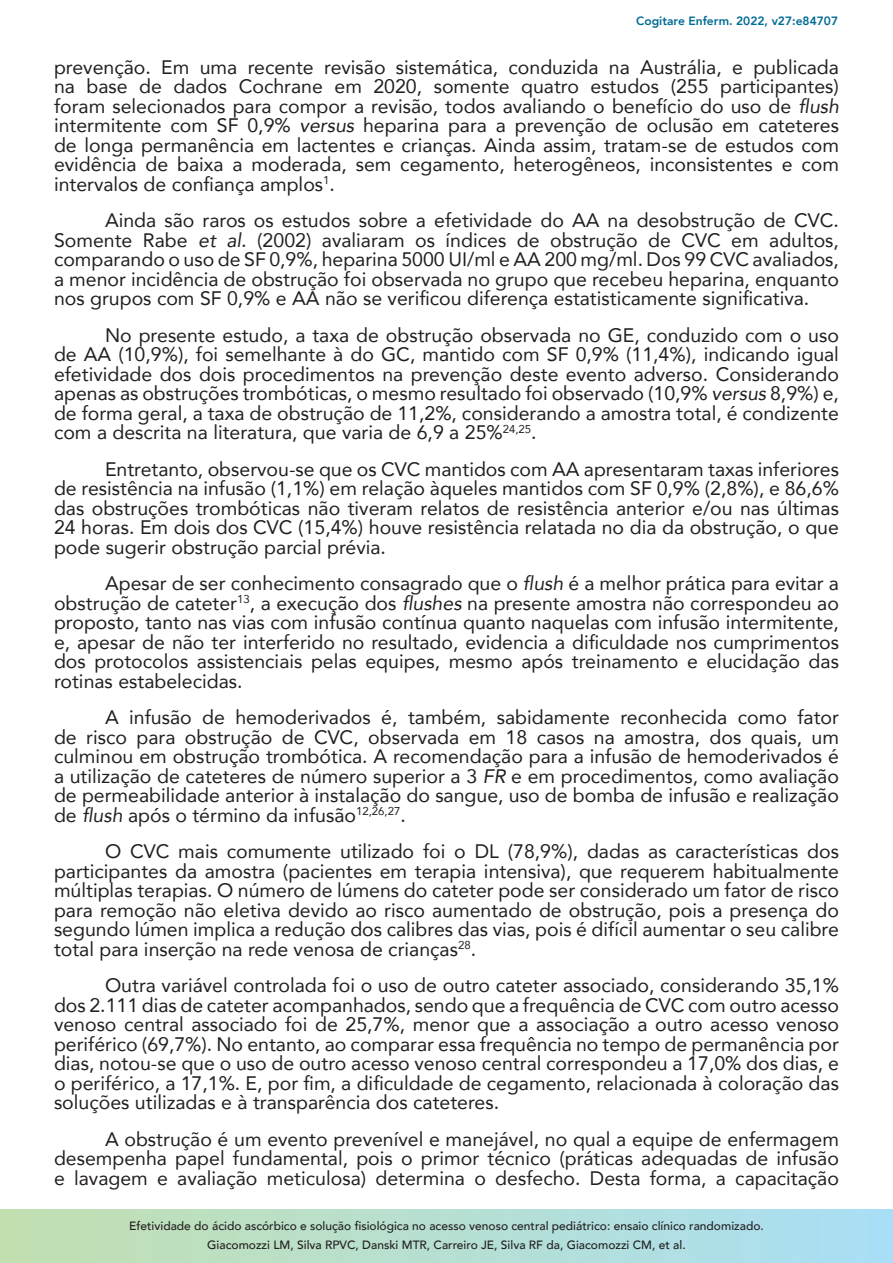
<style>
.page{position:relative;width:893px;height:1263px;background:#fff}
.page>*{position:absolute;margin:0;border:0;box-sizing:border-box;transform-origin:0 0}
.TEXTO{font:19.5px/19.5px "Avenir";color:#231f20;text-align:justify}
.t1{font:500 12px/18.6px "Avenir";color:#231f20;text-align:center}
.t2{font:800 12px "Avenir";color:#006c95}
.s1{font-style:italic}
</style>
<div class="page">
<svg style="left:0;top:1209px;width:893px;height:54px;background:#b6dfd2"></svg>
<p class="t2" style="left:636px;top:10px;width:203px">Cogitare Enferm. 2022, v27:e84707</p>
<p class="TEXTO" style="left:54px;top:56px;width:786px">prevenção. Em uma recente revisão sistemática, conduzida na Austrália, e publicada na base de dados Cochrane em 2020, somente quatro estudos (255 participantes) foram selecionados para compor a revisão, todos avaliando o benefício do uso de <span class="s1">flush </span>intermitente com SF 0,9% <span class="s1">versus</span> heparina para a prevenção de oclusão em cateteres de longa permanência em lactentes e crianças. Ainda assim, tratam-se de estudos com evidência de baixa a moderada, sem cegamento, heterogêneos, inconsistentes e com intervalos de confiança amplos<sup>1</sup>.</p>
<p class="TEXTO" style="left:54px;top:210px;width:786px;text-indent:51px">Ainda são raros os estudos sobre a efetividade do AA na desobstrução de CVC.<br>Somente Rabe <span class="s1">et al.</span> (2002) avaliaram os índices de obstrução de CVC em adultos, comparando o uso de SF 0,9%, heparina 5000 UI/ml e AA 200 mg/ml. Dos 99 CVC avaliados, a menor incidência de obstrução foi observada no grupo que recebeu heparina, enquanto nos grupos com SF 0,9% e AA não se verificou diferença estatisticamente significativa.</p>
<p class="TEXTO" style="left:54px;top:324px;width:786px;text-indent:51px">No presente estudo, a taxa de obstrução observada no GE, conduzido com o uso de AA (10,9%), foi semelhante à do GC, mantido com SF 0,9% (11,4%), indicando igual efetividade dos dois procedimentos na prevenção deste evento adverso. Considerando apenas as obstruções trombóticas, o mesmo resultado foi observado (10,9% <span class="s1">versus</span> 8,9%) e, de forma geral, a taxa de obstrução de 11,2%, considerando a amostra total, é condizente com a descrita na literatura, que varia de 6,9 a 25%<sup>24,25</sup>.</p>
<p class="TEXTO" style="left:54px;top:458px;width:786px;text-indent:51px">Entretanto, observou-se que os CVC mantidos com AA apresentaram taxas inferiores de resistência na infusão (1,1%) em relação àqueles mantidos com SF 0,9% (2,8%), e 86,6% das obstruções trombóticas não tiveram relatos de resistência anterior e/ou nas últimas 24 horas. Em dois dos CVC (15,4%) houve resistência relatada no dia da obstrução, o que pode sugerir obstrução parcial prévia.</p>
<p class="TEXTO" style="left:54px;top:573px;width:786px;text-indent:51px">Apesar de ser conhecimento consagrado que o <span class="s1">flush</span> é a melhor prática para evitar a obstrução de cateter<sup>13</sup>, a execução dos <span class="s1">flushes</span> na presente amostra não correspondeu ao proposto, tanto nas vias com infusão contínua quanto naquelas com infusão intermitente, e, apesar de não ter interferido no resultado, evidencia a dificuldade nos cumprimentos dos protocolos assistenciais pelas equipes, mesmo após treinamento e elucidação das rotinas estabelecidas.</p>
<p class="TEXTO" style="left:54px;top:707px;width:786px;text-indent:51px">A infusão de hemoderivados é, também, sabidamente reconhecida como fator de risco para obstrução de CVC, observada em 18 casos na amostra, dos quais, um culminou em obstrução trombótica. A recomendação para a infusão de hemoderivados é a utilização de cateteres de número superior a 3 <span class="s1">FR</span> e em procedimentos, como avaliação de permeabilidade anterior à instalação do sangue, uso de bomba de infusão e realização de <span class="s1">flush</span> após o término da infusão<sup>12,26,27</sup>.</p>
<p class="TEXTO" style="left:54px;top:841px;width:786px;text-indent:51px">O CVC mais comumente utilizado foi o DL (78,9%), dadas as características dos participantes da amostra (pacientes em terapia intensiva), que requerem habitualmente múltiplas terapias. O número de lúmens do cateter pode ser considerado um fator de risco para remoção não eletiva devido ao risco aumentado de obstrução, pois a presença do segundo lúmen implica a redução dos calibres das vias, pois é difícil aumentar o seu calibre total para inserção na rede venosa de crianças<sup>28</sup>.</p>
<p class="TEXTO" style="left:54px;top:975px;width:786px;text-indent:51px">Outra variável controlada foi o uso de outro cateter associado, considerando 35,1% dos 2.111 dias de cateter acompanhados, sendo que a frequência de CVC com outro acesso venoso central associado foi de 25,7%, menor que a associação a outro acesso venoso periférico (69,7%). No entanto, ao comparar essa frequência no tempo de permanência por dias, notou-se que o uso de outro acesso venoso central correspondeu a 17,0% dos dias, e o periférico, a 17,1%. E, por fim, a dificuldade de cegamento, relacionada à coloração das soluções utilizadas e à transparência dos cateteres.</p>
<p class="TEXTO" style="left:54px;top:1128px;width:786px;text-indent:51px">A obstrução é um evento prevenível e manejável, no qual a equipe de enfermagem desempenha papel fundamental, pois o primor técnico (práticas adequadas de infusão e lavagem e avaliação meticulosa) determina o desfecho. Desta forma, a capacitação</p>
<p class="t1" style="left:129px;top:1216px;width:636px">Efetividade do ácido ascórbico e solução fisiológica no acesso venoso central pediátrico: ensaio clínico randomizado.<br>Giacomozzi LM, Silva RPVC, Danski MTR, Carreiro JE, Silva RF da, Giacomozzi CM, et al.</p>
</div>
